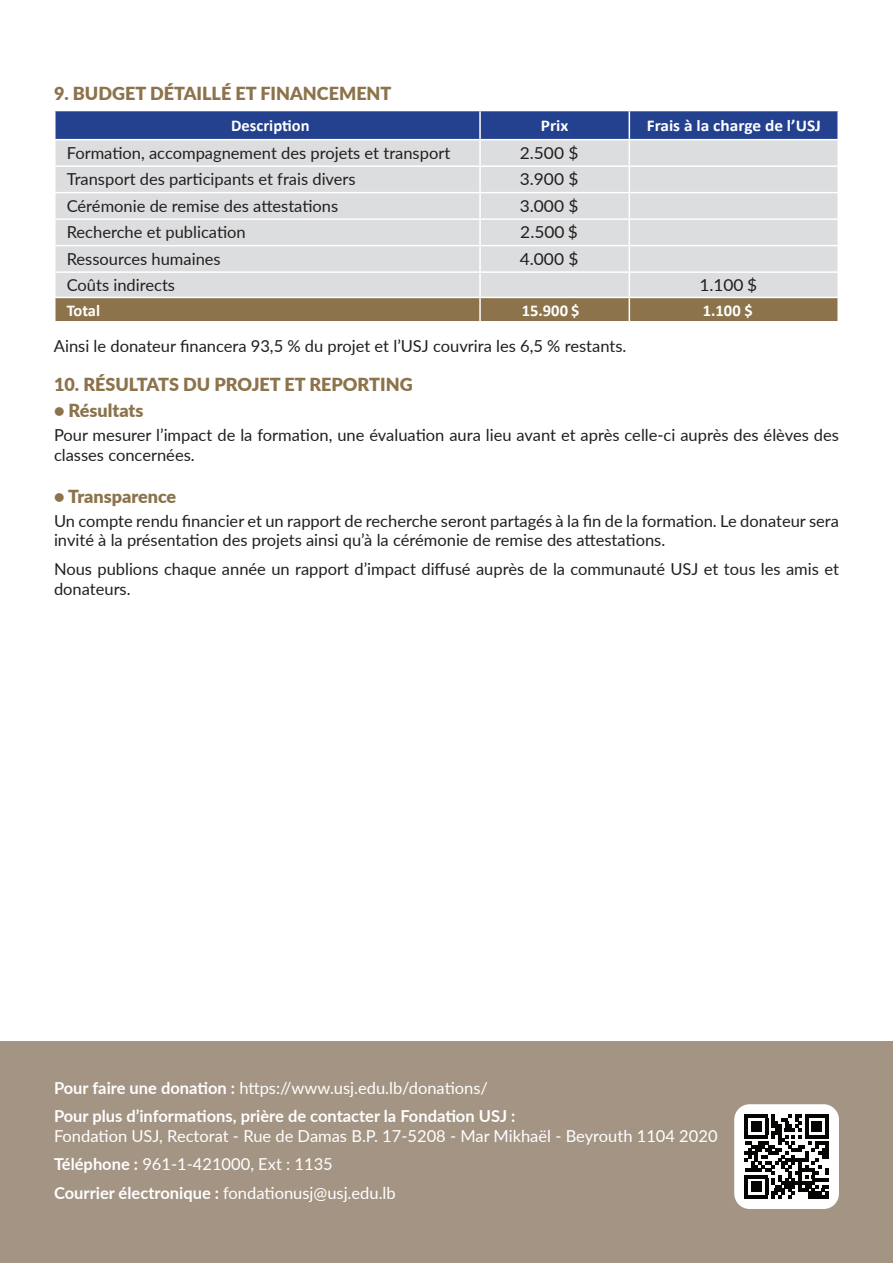
<style>
.page{position:relative;width:893px;height:1263px;background:#fff}
.page>*{position:absolute;margin:0;border:0;box-sizing:border-box;transform-origin:0 0}
.t1{font:900 18px "Lato";color:#8c734c}
.t2{font:16.5px/19.8px "Lato";color:#231f20}
.t3{font:16.5px/28.3px "Lato";color:#fff}
.t4{font:700 16.5px/28.3px "Lato";color:#fff}
.t5{font:16.5px "Lato";color:#231f20;scale:1.05 1}
.t6{font:700 16.5px "Calibri";color:#fff}
.t7{font:700 16.5px "Calibri";color:#fff;scale:1.05 1}
.s1{font-weight:400}
.s2{font-weight:700}
</style>
<div class="page">
<svg style="left:55px;top:111px;width:783px;height:210px;background:#bdbec5"></svg>
<hr style="left:837px;top:298px;width:2px;height:23px;background:#fff">
<div style="left:0;top:1042px;width:893px;height:221px;background:#a49484"></div>
<svg style="left:734px;top:1104px;width:105px;height:105px;background:#9f9f9e"></svg>
<hr style="left:745px;top:1195px;width:23px;height:3px;background:#040503">
<div style="left:751px;top:1182px;width:10px;height:10px;background:#040503"></div>
<p class="t1" style="left:54px;top:79px;width:339px">9. BUDGET DÉTAILLÉ ET FINANCEMENT</p>
<p class="t6" style="left:231px;top:114px;width:80px">Description</p>
<p class="t7" style="left:541px;top:114px;width:28px">Prix</p>
<p class="t7" style="left:647px;top:114px;width:167px">Frais à la charge de l’USJ</p>
<p class="t2" style="left:67px;top:142px;width:385px">Formation, accompagnement des projets et transport</p>
<p class="t5" style="left:520px;top:141px;width:57px">2.500 $</p>
<p class="t2" style="left:67px;top:169px;width:290px">Transport des participants et frais divers</p>
<p class="t5" style="left:520px;top:168px;width:57px">3.900 $</p>
<p class="t2" style="left:67px;top:195px;width:273px">Cérémonie de remise des attestations</p>
<p class="t5" style="left:520px;top:194px;width:57px">3.000 $</p>
<p class="t2" style="left:67px;top:222px;width:181px">Recherche et publication</p>
<p class="t5" style="left:520px;top:221px;width:56px">2.500 $</p>
<p class="t2" style="left:67px;top:248px;width:156px">Ressources humaines</p>
<p class="t5" style="left:520px;top:247px;width:57px">4.000 $</p>
<p class="t2" style="left:67px;top:275px;width:110px">Coûts indirects</p>
<p class="t5" style="left:699px;top:274px;width:56px">1.100 $</p>
<p class="t6" style="left:67px;top:299px;width:35px">Total</p>
<p class="t6" style="left:522px;top:299px;width:59px">15.900 $</p>
<p class="t6" style="left:703px;top:299px;width:51px">1.100 $</p>
<p class="t2" style="left:54px;top:336px;width:574px">Ainsi le donateur financera 93,5 % du projet et l’USJ couvrira les 6,5 % restants.</p>
<p class="t1" style="left:54px;top:371px;width:360px">10. RÉSULTATS DU PROJET ET REPORTING</p>
<p class="t1" style="left:54px;top:397px;width:91px">• Résultats</p>
<p class="t2" style="left:54px;top:425px;width:786px">Pour mesurer l’impact de la formation, une évaluation aura lieu avant et après celle-ci auprès des élèves des classes concernées.</p>
<p class="t1" style="left:54px;top:482px;width:124px">• Transparence</p>
<p class="t2" style="left:54px;top:510px;width:786px">Un compte rendu financier et un rapport de recherche seront partagés à la fin de la formation. Le donateur sera invité à la présentation des projets ainsi qu’à la cérémonie de remise des attestations.</p>
<p class="t2" style="left:54px;top:558px;width:786px">Nous publions chaque année un rapport d’impact diffusé auprès de la communauté USJ et tous les amis et donateurs.</p>
<p class="t4" style="left:54px;top:1073px;width:463px">Pour faire une donation : <span class="s1">https://www.usj.edu.lb/donations/<br></span>Pour plus d’informations, prière de contacter la Fondation USJ :</p>
<p class="t3" style="left:54px;top:1121px;width:665px">Fondation USJ, Rectorat - Rue de Damas B.P. 17-5208 - Mar Mikhaël - Beyrouth 1104 2020<br><span class="s2">Téléphone :</span> 961-1-421000, Ext : 1135<br><span class="s2">Courrier électronique :</span> fondationusj@usj.edu.lb</p>
</div>
